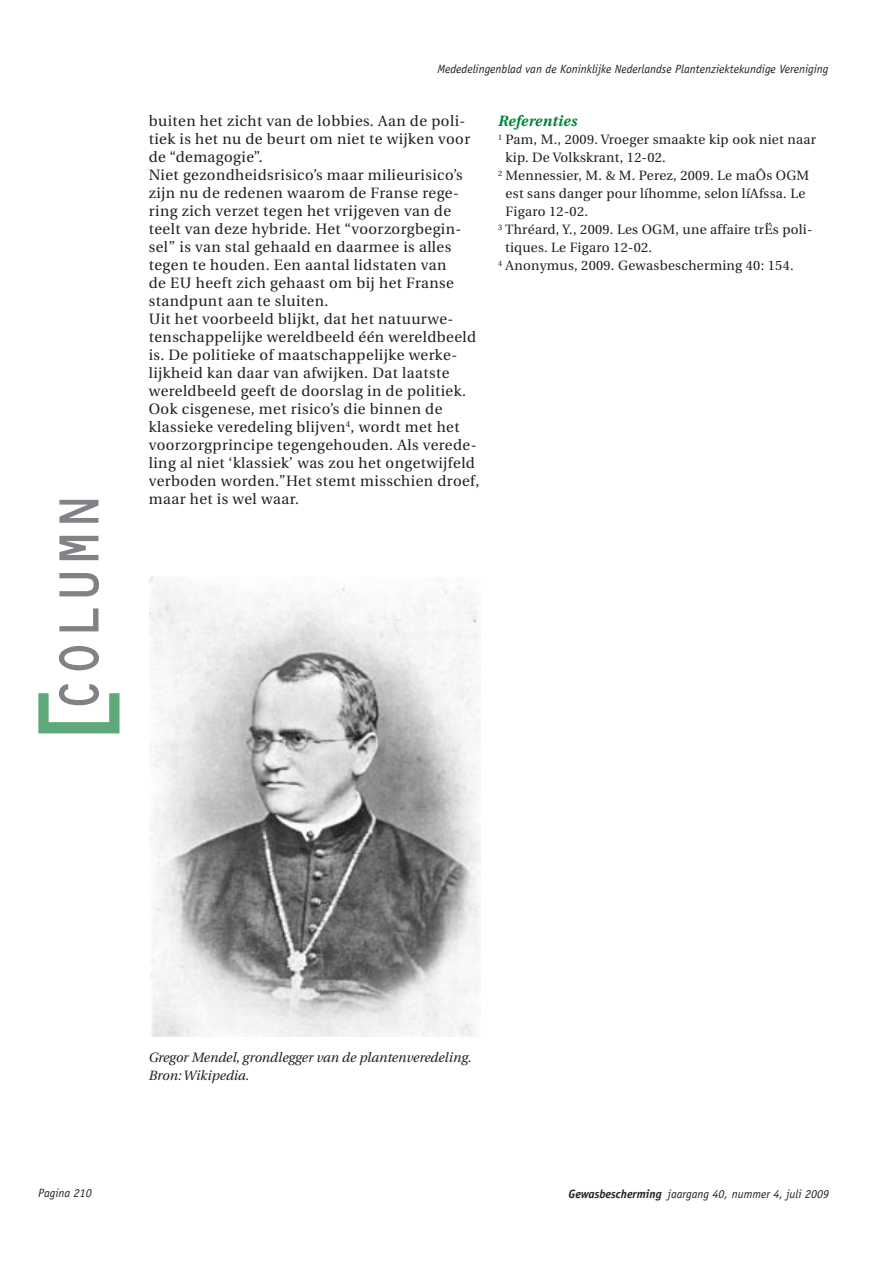
<style>
.page{position:relative;width:893px;height:1263px;background:#fff}
.page>*{position:absolute;margin:0;border:0;box-sizing:border-box;transform-origin:0 0}
.t1{font:109.5px "OCR C Regular";color:#5fa979}
.t2{font:57.6px "OCR C Regular";color:#808285;scale:.88 1}
.t3{font:15px/18px "Utopia";letter-spacing:.03em;color:#231f20}
.t4{font:italic 700 15px "Utopia";letter-spacing:.02em;color:#00843d}
.t5{font:13.5px "Utopia";letter-spacing:.02em;color:#231f20}
.t6{font:italic 13.5px/18px "Utopia";color:#231f20}
.t7{font:italic 12px "Officina Sans";color:#231f20}
.s1{font-weight:700}
</style>
<div class="page">
<img style="left:150px;top:576px;width:330px;height:460px">
<h2 class="t2" style="left:52px;top:713px;width:252px;rotate:-90deg">COLUMN</h2>
<h1 class="t1" style="left:32px;top:753px;width:80px;rotate:-90deg">[</h1>
<p class="t7" style="left:437px;top:62px;width:392px">Mededelingenblad van de Koninklijke Nederlandse Plantenziektekundige Vereniging</p>
<p class="t3" style="left:149px;top:112px;width:332px">buiten het zicht van de lobbies. Aan de poli&shy;tiek is het nu de beurt om niet te wijken voor de “demagogie”.<br>Niet gezondheidsrisico’s maar milieurisico’s zijn nu de redenen waarom de Franse rege&shy;ring zich verzet tegen het vrijgeven van de teelt van deze hybride. Het “voorzorgbegin&shy;sel” is van stal gehaald en daarmee is alles tegen te houden. Een aantal lidstaten van<br>de EU heeft zich gehaast om bij het Franse standpunt aan te sluiten.<br>Uit het voorbeeld blijkt, dat het natuurwe&shy;tenschappelijke wereldbeeld één wereldbeeld is. De politieke of maatschappelijke werke&shy;lijkheid kan daar van afwijken. Dat laatste wereldbeeld geeft de doorslag in de politiek.<br>Ook cisgenese, met risico’s die binnen de klassieke veredeling blijven<sup>4</sup>, wordt met het voorzorgprincipe tegengehouden. Als verede&shy;ling al niet ‘klassiek’ was zou het ongetwijfeld verboden worden.”Het stemt misschien droef, maar het is wel waar.</p>
<p class="t4" style="left:498px;top:112px;width:81px">Referenties</p>
<p class="t5" style="left:498px;top:132px;width:319px"><sup>1</sup> Pam, M., 2009. Vroeger smaakte kip ook niet naar</p>
<p class="t5" style="left:506px;top:150px;width:162px">kip. De Volkskrant, 12-02.</p>
<p class="t5" style="left:498px;top:168px;width:313px"><sup>2</sup> Mennessier, M. &amp; M. Perez, 2009. Le maÔs OGM</p>
<p class="t5" style="left:506px;top:186px;width:301px">est sans danger pour líhomme, selon líAfssa. Le</p>
<p class="t5" style="left:506px;top:204px;width:84px">Figaro 12-02.</p>
<p class="t5" style="left:498px;top:222px;width:316px"><sup>3</sup> Thréard, Y., 2009. Les OGM, une affaire trËs poli-</p>
<p class="t5" style="left:505px;top:240px;width:148px">tiques. Le Figaro 12-02.</p>
<p class="t5" style="left:498px;top:258px;width:297px"><sup>4</sup> Anonymus, 2009. Gewasbescherming 40: 154.</p>
<p class="t6" style="left:149px;top:1049px;width:324px">Gregor Mendel, grondlegger van de plantenveredeling.<br>Bron: Wikipedia.</p>
<p class="t7" style="left:38px;top:1186px;width:55px">Pagina 210</p>
<p class="t7" style="left:568px;top:1186px;width:262px"><span class="s1">Gewasbescherming</span> jaargang 40, nummer 4, juli 2009</p>
</div>
